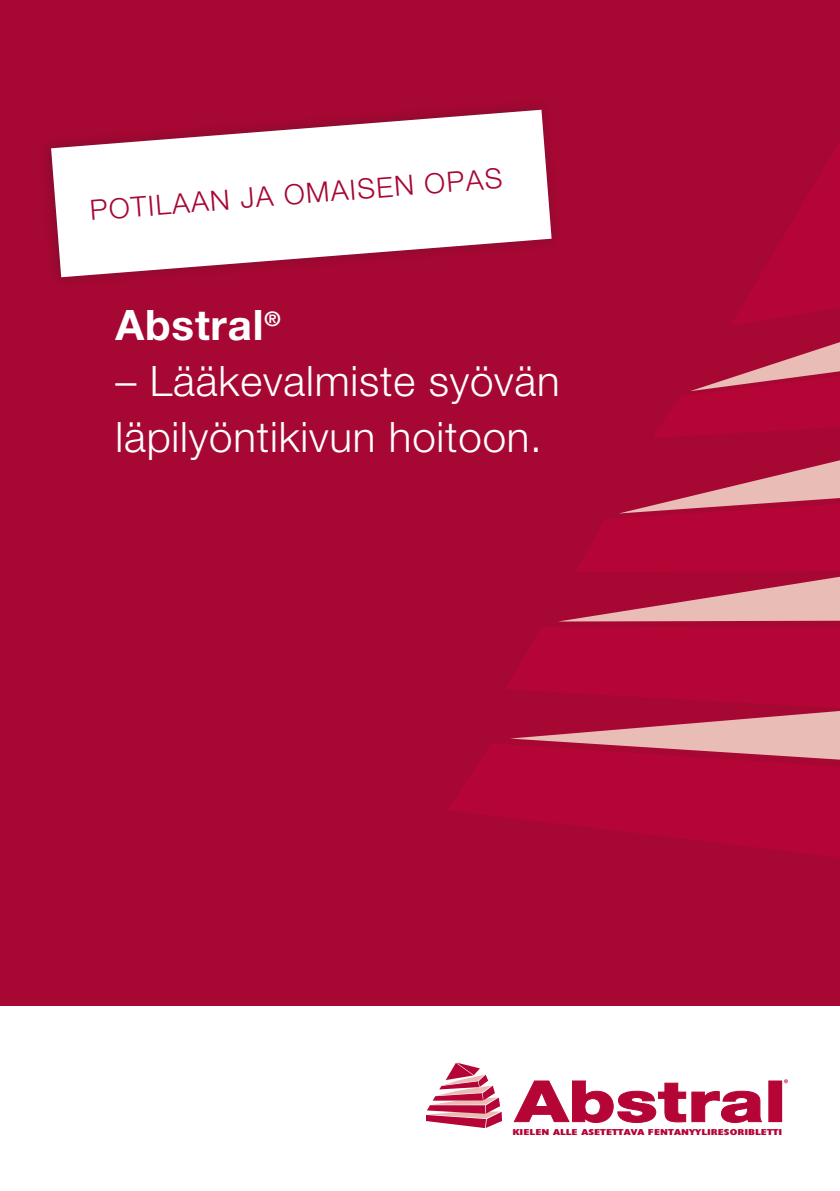
<style>
.page{position:relative;width:840px;height:1191px;background:#fff}
.page>*{position:absolute;margin:0;border:0;box-sizing:border-box;transform-origin:0 0}
.t1{font:300 42px "Helvetica Neue LT Std";letter-spacing:.02em;color:#fff}
.t2{font:700 42px "Helvetica Neue LT Std";letter-spacing:.02em;color:#fff}
.t3{font:300 28px "Helvetica Neue LT Std";color:#a60733}
.t4{font:700 condensed 8.6px "Humanist 521 BT Xtra";letter-spacing:.005em;color:#b50536;scale:1.37 1}
</style>
<div class="page">
<div style="left:0;top:0;width:839px;height:1005px;background:#a60733"></div>
<svg style="left:448px;top:743px;width:391px;height:114px;fill:#b50536"></svg>
<svg style="left:505px;top:627px;width:334px;height:132px"></svg>
<svg style="left:562px;top:460px;width:277px;height:161px"></svg>
<svg style="left:653px;top:342px;width:186px;height:96px"></svg>
<svg style="left:731px;top:143px;width:108px;height:183px"></svg>
<svg style="left:51px;top:110px;width:500px;height:167px;fill:#fff"></svg>
<svg style="left:513px;top:1080px;width:249px;height:43px"></svg>
<div style="left:768px;top:1081px;width:13px;height:40px;background:#b50536"></div>
<div style="left:768px;top:1080px;width:13px;height:42px;border:1px solid #b50536"></div>
<svg style="left:426px;top:1062px;width:75px;height:66px"></svg>
<svg style="left:784px;top:1079px;width:3px;height:4px"></svg>
<p class="t3" style="left:89px;top:191px;width:414px;rotate:-4deg">POTILAAN JA OMAISEN OPAS</p>
<p class="t2" style="left:115px;top:298px;width:167px">Abstral<sup>®</sup></p>
<p class="t1" style="left:115px;top:355px;width:445px">– Lääkevalmiste syövän</p>
<p class="t1" style="left:115px;top:411px;width:428px">läpilyöntikivun hoitoon.</p>
<p class="t4" style="left:512px;top:1126px;width:198px">KIELEN ALLE ASETETTAVA FENTANYYLIRESORIBLETTI</p>
</div>
